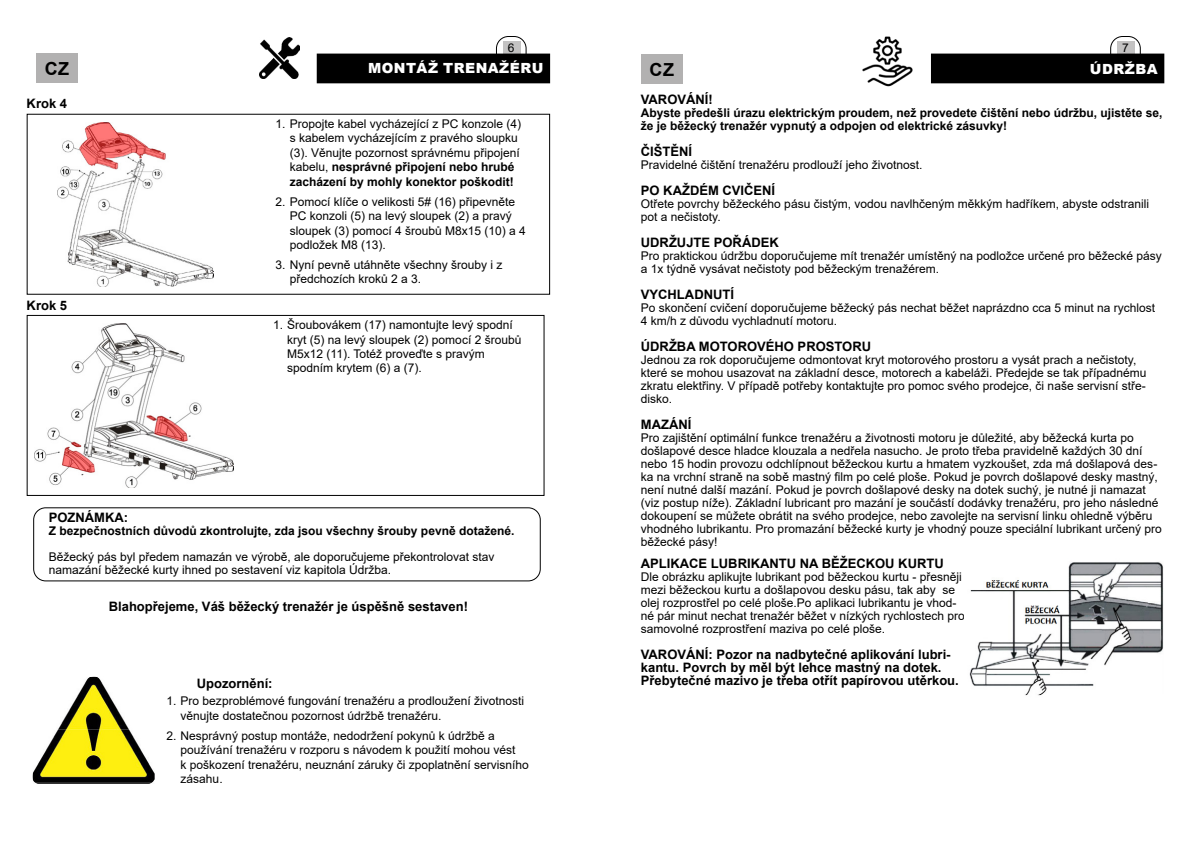
<style>
.page{position:relative;width:1191px;height:842px;background:#fff}
.page>*{position:absolute;margin:0;border:0;box-sizing:border-box;transform-origin:0 0}
.t1{font:700 18px "Arial";color:#000}
.t2{font:900 14px "Arial";letter-spacing:.035em;color:#fff}
.t3{font:700 13px/13px "Arial";color:#000}
.t4{font:12px/13px "Arial";color:#000}
.t5{font:700 12px/13px "Arial";color:#000}
.s1{font-weight:700}
</style>
<div class="page">
<div style="left:503px;top:41px;width:17px;height:14px;background:#c3c2c2"></div>
<div style="left:317px;top:54px;width:232px;height:29px;background:#000"></div>
<div style="left:496px;top:36px;width:30px;height:30px;border:1px solid #000;border-radius:12px"></div>
<div style="left:1117px;top:41px;width:17px;height:14px;background:#c3c2c2"></div>
<div style="left:931px;top:54px;width:232px;height:29px;background:#000"></div>
<div style="left:1110px;top:36px;width:30px;height:30px;border:1px solid #000;border-radius:12px"></div>
<img style="left:57px;top:122px;width:157px;height:164px">
<div style="left:27px;top:315px;width:517px;height:181px;border:1px solid #000"></div>
<img style="left:34px;top:323px;width:200px;height:165px">
<div style="left:33px;top:507px;width:508px;height:74px;border:1px solid #000;border-radius:12px"></div>
<img style="left:33px;top:676px;width:122px;height:108px">
<img style="left:259px;top:38px;width:41px;height:41px">
<div style="left:36px;top:54px;width:42px;height:29px;background:#b2b1b1"></div>
<img style="left:969px;top:562px;width:195px;height:134px">
<img style="left:862px;top:36px;width:51px;height:51px">
<div style="left:641px;top:54px;width:42px;height:30px;background:#b2b1b1"></div>
<p class="t4" style="left:508px;top:42px;width:8px">6</p>
<p class="t4" style="left:1122px;top:42px;width:8px">7</p>
<h1 class="t1" style="left:45px;top:56px;width:26px">CZ</h1>
<p class="t2" style="left:368px;top:58px;width:177px">MONTÁŽ TRENAŽÉRU</p>
<p class="t3" style="left:27px;top:97px;width:42px">Krok 4</p>
<p class="t3" style="left:27px;top:299px;width:42px">Krok 5</p>
<p class="t4" style="left:290px;top:117px;width:233px;line-height:14.4px;text-indent:-14px">1. Propojte kabel vycházející z PC konzole (4) s kabelem vycházejícím z pravého sloupku (3). Věnujte pozornost správnému připojení kabelu, <span class="s1">nesprávné připojení nebo hrubé zacházení by mohly konektor poškodit!</span></p>
<p class="t4" style="left:290px;top:194px;width:238px;line-height:14.4px;text-indent:-14px">2. Pomocí klíče o velikosti 5# (16) připevněte PC konzoli (5) na levý sloupek (2) a pravý sloupek (3) pomocí 4 šroubů M8x15 (10) a 4 podložek M8 (13).</p>
<p class="t4" style="left:290px;top:257px;width:214px;line-height:14.4px;text-indent:-14px">3. Nyní pevně utáhněte všechny šrouby i z předchozích kroků 2 a 3.</p>
<p class="t4" style="left:287px;top:318px;width:236px;line-height:14.4px;text-indent:-14px">1. Šroubovákem (17) namontujte levý spodní kryt (5) na levý sloupek (2) pomocí 2 šroubů M5x12 (11). Totéž proveďte s pravým spodním krytem (6) a (7).</p>
<p class="t3" style="left:49px;top:511px;width:81px">POZNÁMKA:</p>
<p class="t5" style="left:49px;top:524px;width:467px">Z bezpečnostních důvodů zkontrolujte, zda jsou všechny šrouby pevně dotažené.</p>
<p class="t4" style="left:49px;top:550px;width:447px">Běžecký pás byl předem namazán ve výrobě, ale doporučujeme překontrolovat stav namazání běžecké kurty ihned po sestavení viz kapitola Údržba.</p>
<p class="t3" style="left:109px;top:600px;width:361px">Blahopřejeme, Váš běžecký trenažér je úspěšně sestaven!</p>
<p class="t3" style="left:197px;top:677px;width:77px">Upozornění:</p>
<p class="t4" style="left:181px;top:694px;width:345px;line-height:14.4px;text-indent:-14px">1. Pro bezproblémové fungování trenažéru a prodloužení životnosti věnujte dostatečnou pozornost údržbě trenažéru.</p>
<p class="t4" style="left:181px;top:728px;width:350px;line-height:14.4px;text-indent:-14px">2. Nesprávný postup montáže, nedodržení pokynů k údržbě a používání trenažéru v rozporu s návodem k použití mohou vést<br>k poškození trenažéru, neuznání záruky či zpoplatnění servisního zásahu.</p>
<h1 class="t1" style="left:649px;top:57px;width:26px">CZ</h1>
<p class="t2" style="left:1090px;top:58px;width:69px">ÚDRŽBA</p>
<p class="t3" style="left:641px;top:93px;width:73px">VAROVÁNÍ!</p>
<p class="t5" style="left:641px;top:106px;width:523px">Abyste předešli úrazu elektrickým proudem, než provedete čištění nebo údržbu, ujistěte se, že je běžecký trenažér vypnutý a odpojen od elektrické zásuvky!</p>
<p class="t3" style="left:641px;top:145px;width:53px">ČIŠTĚNÍ</p>
<p class="t4" style="left:641px;top:158px;width:283px">Pravidelné čištění trenažéru prodlouží jeho životnost.</p>
<p class="t3" style="left:641px;top:184px;width:136px">PO KAŽDÉM CVIČENÍ</p>
<p class="t4" style="left:641px;top:197px;width:510px">Otřete povrchy běžeckého pásu čistým, vodou navlhčeným měkkým hadříkem, abyste odstranili pot a nečistoty.</p>
<p class="t3" style="left:641px;top:236px;width:139px">UDRŽUJTE POŘÁDEK</p>
<p class="t4" style="left:641px;top:249px;width:522px">Pro praktickou údržbu doporučujeme mít trenažér umístěný na podložce určené pro běžecké pásy a 1x týdně vysávat nečistoty pod běžeckým trenažérem.</p>
<p class="t3" style="left:641px;top:288px;width:95px">VYCHLADNUTÍ</p>
<p class="t4" style="left:641px;top:301px;width:516px">Po skončení cvičení doporučujeme běžecký pás nechat běžet naprázdno cca 5 minut na rychlost<br>4 km/h z důvodu vychladnutí motoru.</p>
<p class="t3" style="left:641px;top:340px;width:232px">ÚDRŽBA MOTOROVÉHO PROSTORU</p>
<p class="t4" style="left:641px;top:353px;width:507px">Jednou za rok doporučujeme odmontovat kryt motorového prostoru a vysát prach a nečistoty, které se mohou usazovat na základní desce, motorech a kabeláži. Předejde se tak případnému zkratu elektřiny. V případě potřeby kontaktujte pro pomoc svého prodejce, či naše servisní stře&shy;disko.</p>
<p class="t3" style="left:641px;top:418px;width:52px">MAZÁNÍ</p>
<p class="t4" style="left:641px;top:431px;width:522px">Pro zajištění optimální funkce trenažéru a životnosti motoru je důležité, aby běžecká kurta po došlapové desce hladce klouzala a nedřela nasucho. Je proto třeba pravidelně každých 30 dní nebo 15 hodin provozu odchlípnout běžeckou kurtu a hmatem vyzkoušet, zda má došlapová des&shy;ka na vrchní straně na sobě mastný film po celé ploše. Pokud je povrch došlapové desky mastný, není nutné další mazání. Pokud je povrch došlapové desky na dotek suchý, je nutné ji namazat (viz postup níže). Základní lubricant pro mazání je součástí dodávky trenažéru, pro jeho následné dokoupení se můžete obrátit na svého prodejce, nebo zavolejte na servisní linku ohledně výběru vhodného lubrikantu. Pro promazání běžecké kurty je vhodný pouze speciální lubrikant určený pro běžecké pásy!</p>
<p class="t3" style="left:641px;top:557px;width:304px">APLIKACE LUBRIKANTU NA BĚŽECKOU KURTU</p>
<p class="t4" style="left:641px;top:570px;width:325px">Dle obrázku aplikujte lubrikant pod běžeckou kurtu - přesněji mezi běžeckou kurtu a došlapovou desku pásu, tak aby se olej rozprostřel po celé ploše.Po aplikaci lubrikantu je vhod&shy;né pár minut nechat trenažér běžet v nízkých rychlostech pro samovolné rozprostření maziva po celé ploše.</p>
<p class="t3" style="left:641px;top:648px;width:319px">VAROVÁNÍ: Pozor na nadbytečné aplikování lubri&shy;kantu. Povrch by měl být lehce mastný na dotek.<br>Přebytečné mazivo je třeba otřít papírovou utěrkou.</p>
</div>
